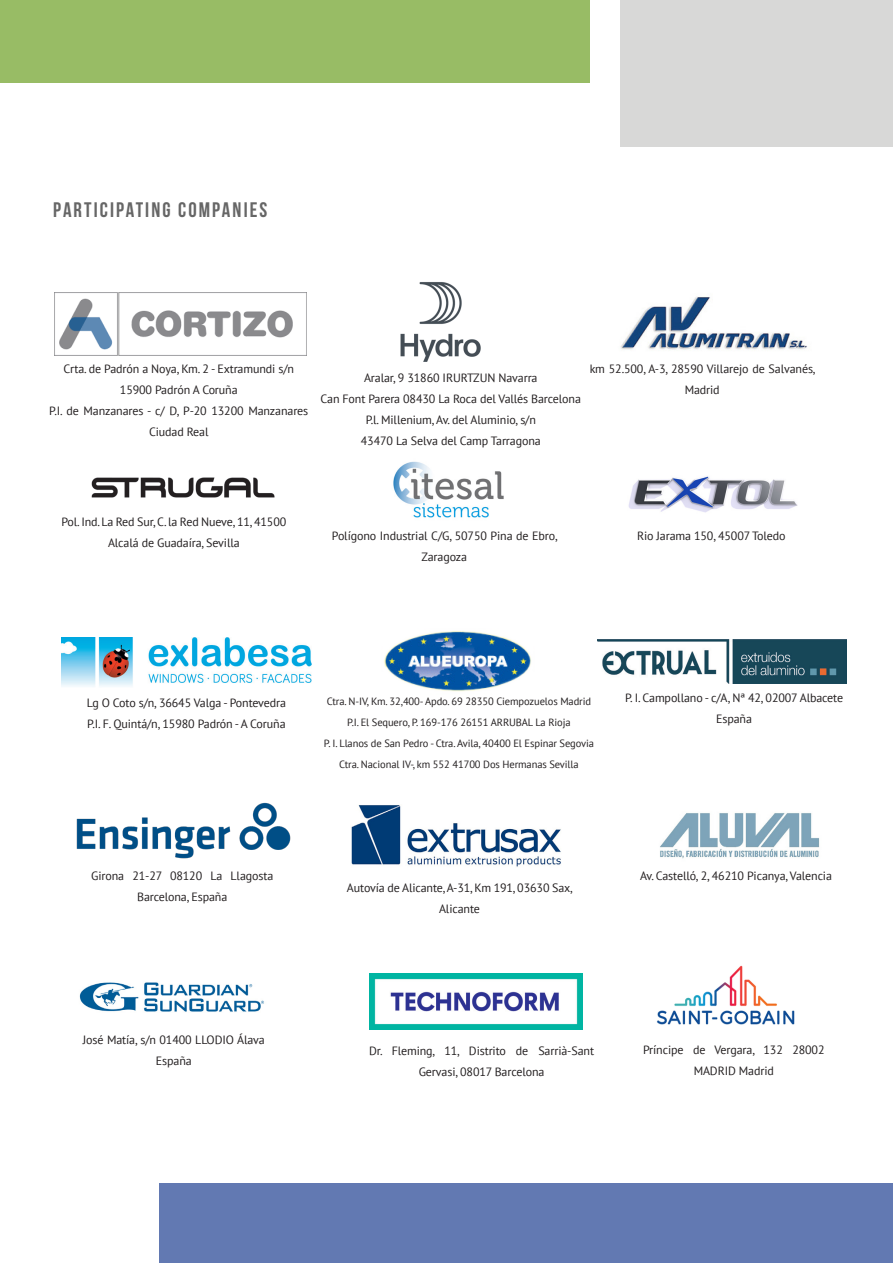
<style>
.page{position:relative;width:893px;height:1263px;background:#fff}
.page>*{position:absolute;margin:0;border:0;box-sizing:border-box;transform-origin:0 0}
.t1{font:700 21px "Bebas Neue";letter-spacing:.1em;color:#666}
.Texto{font:12px/21px "PT Sans";letter-spacing:-.01em;color:#231f20;text-align:center}
.Texto-2{font:10.5px "PT Sans";letter-spacing:-.01em;color:#231f20}
</style>
<div class="page">
<img style="left:384px;top:631px;width:147px;height:61px">
<img style="left:54px;top:293px;width:252px;height:63px">
<img style="left:61px;top:637px;width:251px;height:50px">
<div style="left:0;top:0;width:590px;height:83px;background:#98bc65"></div>
<div style="left:621px;top:0;width:272px;height:147px;background:#d8d8d7"></div>
<div style="left:159px;top:1183px;width:734px;height:80px;background:#6279b2"></div>
<img style="left:598px;top:639px;width:249px;height:44px">
<img style="left:400px;top:282px;width:81px;height:80px">
<img style="left:628px;top:476px;width:170px;height:37px">
<img style="left:393px;top:461px;width:111px;height:57px">
<img style="left:620px;top:296px;width:187px;height:54px">
<img style="left:660px;top:813px;width:160px;height:46px">
<img style="left:351px;top:805px;width:210px;height:62px">
<img style="left:369px;top:974px;width:213px;height:55px">
<img style="left:77px;top:802px;width:214px;height:57px">
<img style="left:79px;top:982px;width:185px;height:30px">
<img style="left:656px;top:965px;width:139px;height:60px">
<img style="left:91px;top:477px;width:184px;height:21px">
<p class="t1" style="left:53px;top:198px;width:216px">PARTICIPATING COMPANIES</p>
<p class="Texto" style="left:64px;top:358px;width:232px">Crta. de Padrón a Noya, Km. 2 - Extramundi s/n</p>
<p class="Texto" style="left:120px;top:379px;width:119px">15900 Padrón A Coruña</p>
<p class="Texto" style="left:49px;top:400px;width:260px">P.I. de Manzanares - c/ D, P-20 13200 Manzanares<br>Ciudad Real</p>
<p class="Texto" style="left:364px;top:367px;width:175px">Aralar, 9 31860 IRURTZUN Navarra</p>
<p class="Texto" style="left:321px;top:388px;width:262px">Can Font Parera 08430 La Roca del Vallés Barcelona</p>
<p class="Texto" style="left:366px;top:409px;width:172px">P.l. Millenium, Av. del Aluminio, s/n</p>
<p class="Texto" style="left:361px;top:430px;width:181px">43470 La Selva del Camp Tarragona</p>
<p class="Texto" style="left:590px;top:358px;width:227px">km 52.500, A-3, 28590 Villarejo de Salvanés,<br>Madrid</p>
<p class="Texto" style="left:61px;top:511px;width:226px">Pol. Ind. La Red Sur, C. la Red Nueve, 11, 41500<br>Alcalá de Guadaíra, Sevilla</p>
<p class="Texto" style="left:332px;top:525px;width:227px">Polígono Industrial C/G, 50750 Pina de Ebro,<br>Zaragoza</p>
<p class="Texto" style="left:637px;top:525px;width:150px">Rio Jarama 150, 45007 Toledo</p>
<p class="Texto" style="left:87px;top:692px;width:200px">Lg O Coto s/n, 36645 Valga - Pontevedra</p>
<p class="Texto" style="left:87px;top:713px;width:200px">P.I. F. Quintá/n, 15980 Padrón - A Coruña</p>
<p class="Texto-2" style="left:327px;top:695px;width:266px">Ctra. N-IV, Km. 32,400- Apdo. 69 28350 Ciempozuelos Madrid</p>
<p class="Texto-2" style="left:347px;top:716px;width:225px">P.I. El Sequero, P. 169-176 26151 ARRUBAL La Rioja</p>
<p class="Texto-2" style="left:324px;top:737px;width:272px">P. I. Llanos de San Pedro - Ctra. Avila, 40400 El Espinar Segovia</p>
<p class="Texto-2" style="left:339px;top:758px;width:241px">Ctra. Nacional IV-, km 552 41700 Dos Hermanas Sevilla</p>
<p class="Texto" style="left:625px;top:687px;width:220px">P. I. Campollano - c/A, Nª 42, 02007 Albacete</p>
<p class="Texto" style="left:716px;top:708px;width:37px">España</p>
<p class="Texto" style="left:91px;top:865px;width:184px">Girona 21-27 08120 La Llagosta<br>Barcelona, España</p>
<p class="Texto" style="left:347px;top:877px;width:227px">Autovía de Alicante, A-31, Km 191, 03630 Sax,<br>Alicante</p>
<p class="Texto" style="left:640px;top:865px;width:193px">Av. Castelló, 2, 46210 Picanya, Valencia</p>
<p class="Texto" style="left:83px;top:1028px;width:184px">José Matía, s/n 01400 LLODIO Álava<br>España</p>
<p class="Texto" style="left:643px;top:1038px;width:183px">Príncipe de Vergara, 132 28002<br>MADRID Madrid</p>
<p class="Texto" style="left:369px;top:1040px;width:226px">Dr. Fleming, 11, Distrito de Sarrià-Sant<br>Gervasi, 08017 Barcelona</p>
</div>
